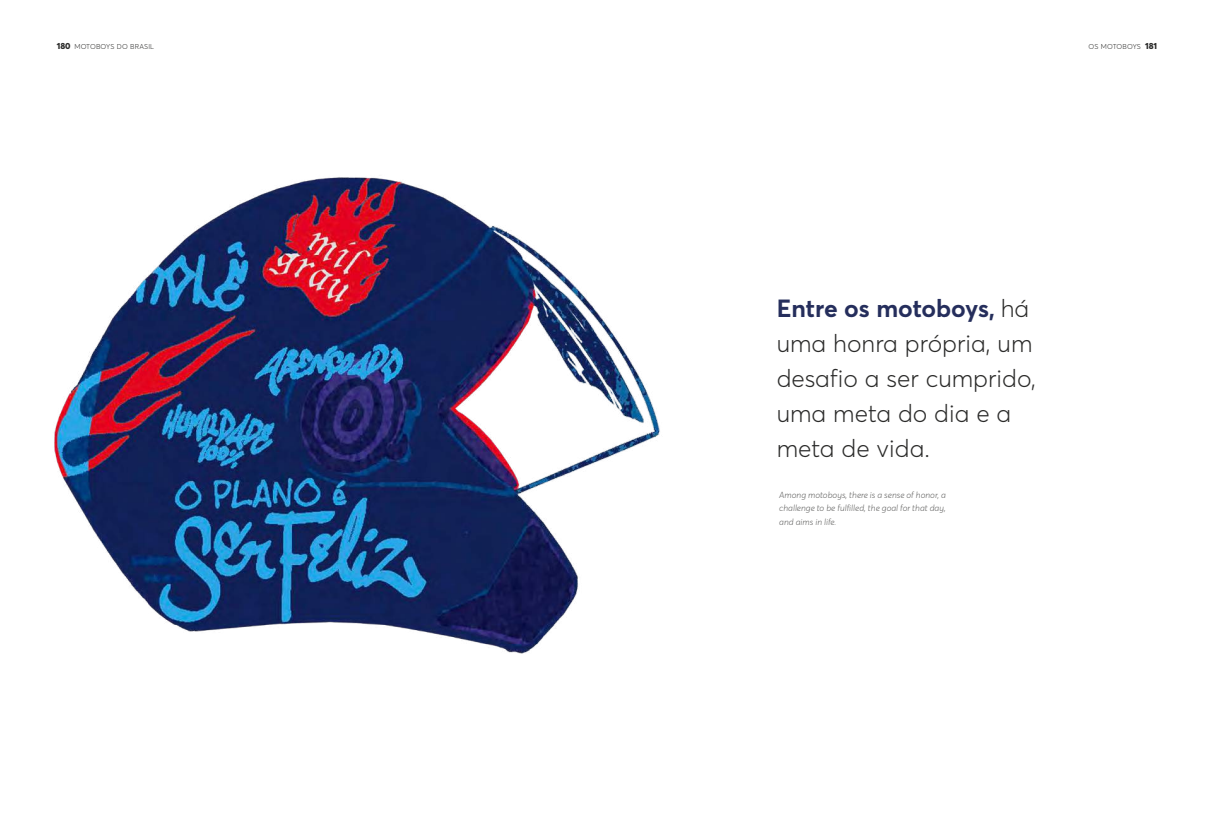
<style>
.page{position:relative;width:1216px;height:819px;background:#fff}
.page>*{position:absolute;margin:0;border:0;box-sizing:border-box;transform-origin:0 0}
.t1{font:300 24.5px/35.1px "Averta";color:#2b2b2a}
.t2{font:italic 300 8.75px/13.1px "Averta";color:#5c5c5b;text-align:justify}
.t3{font:300 7px "Averta";letter-spacing:.02em;color:#2b2b2a}
.s1{font-weight:800;font-size:8.75px}
.s2{font-weight:700;color:#252e5c}
</style>
<div class="page">
<img style="left:54px;top:177px;width:606px;height:477px">
<p class="t3" style="left:57px;top:42px;width:99px"><span class="s1">180</span> MOTOBOYS DO BRASIL</p>
<p class="t3" style="left:1088px;top:43px;width:70px">OS MOTOBOYS <span class="s1">181</span></p>
<h1 class="t1" style="left:776px;top:291px;width:261px"><span class="s2">Entre os motoboys,</span> há uma honra própria, um desafio a ser cumprido, uma meta do dia e a meta de vida.</h1>
<p class="t2" style="left:779px;top:489px;width:168px">Among motoboys, there is a sense of honor, a challenge to be fulfilled, the goal for that day, and aims in life.</p>
</div>
